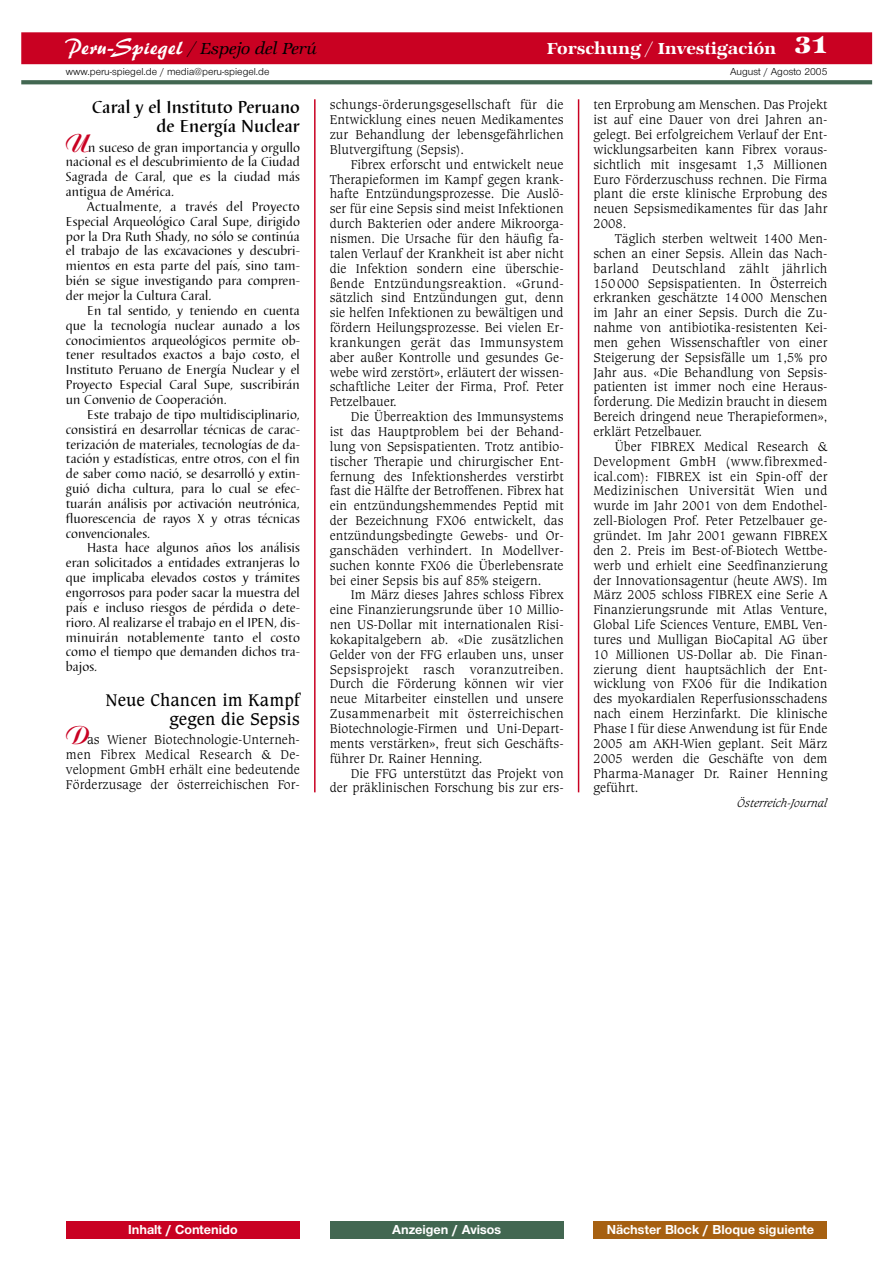
<style>
.page{position:relative;width:893px;height:1263px;background:#fff}
.page>*{position:absolute;margin:0;border:0;box-sizing:border-box;transform-origin:0 0}
.t1{font:800 24px "Zapf International Itc T";color:#fff}
.t2{font:500 18px/19.5px "Barbedor T";color:#000;text-align:right}
.t3{font:18px/19.5px "Caxton BT";color:#000;text-align:right}
.t4{font:italic 500 16.5px "Zapf International Itc T";color:#000}
.t5{font:600 16.5px "Zapf International Itc T";color:#fff}
.t6{font:300 13.5px/14.9px "Caxton BT";color:#000;text-align:justify}
.t7{font:13.5px/14.9px "Barbedor T";color:#000;text-align:justify}
.t8{font:700 13.5px "Nimbus Sans Novus T";color:#fff}
.t9{font:italic 300 12px "Caxton BT";color:#000}
.t10{font:10.5px "Nimbus Sans Novus T";color:#000}
.s1{font-family:"Brush 445 BT";font-weight:400;font-style:normal;font-size:21px;color:#fff}
.s2{font-family:"Aritus D";font-weight:700;font-size:27px;color:#c90122}
</style>
<div class="page">
<div style="left:21px;top:32px;width:851px;height:32px;background:#c90122"></div>
<svg style="left:21px;top:80px;width:851px;height:4px;background:#496c57"></svg>
<div style="left:66px;top:1222px;width:234px;height:17px;background:#c90122"></div>
<div style="left:330px;top:1222px;width:233px;height:17px;background:#426751"></div>
<div style="left:593px;top:1222px;width:234px;height:17px;background:#a66011"></div>
<hr style="left:314px;top:99px;width:1px;height:693px;background:#c90122">
<hr style="left:578px;top:99px;width:1px;height:693px;background:#c90122">
<h1 class="t1" style="left:794px;top:34px;width:34px">31</h1>
<p class="t4" style="left:66px;top:41px;width:252px"><span class="s1">Peru-Spiegel</span> / Espejo del Perú</p>
<p class="t5" style="left:547px;top:41px;width:231px">Forschung / Investigación</p>
<p class="t10" style="left:66px;top:68px;width:205px">www.peru-spiegel.de / media@peru-spiegel.de</p>
<p class="t10" style="left:730px;top:68px;width:99px">August / Agosto 2005</p>
<h2 class="t2" style="left:92px;top:99px;width:210px">Caral y el Instituto Peruano de Energía Nuclear</h2>
<p class="t7" style="left:66px;top:141px;width:235px"><span class="s2">U</span>n suceso de gran importancia y orgullo nacional es el descubrimiento de la Ciudad Sagrada de Caral, que es la ciudad más antigua de América.</p>
<p class="t7" style="left:66px;top:200px;width:235px;text-indent:21px">Actualmente, a través del Proyecto Especial Arqueológico Caral Supe, dirigido por la Dra Ruth Shady, no sólo se continúa el trabajo de las excavaciones y descubri&shy;mientos en esta parte del país, sino tam&shy;bién se sigue investigando para compren&shy;der mejor la Cultura Caral.</p>
<p class="t7" style="left:66px;top:304px;width:235px;text-indent:21px">En tal sentido, y teniendo en cuenta que la tecnología nuclear aunado a los conocimientos arqueológicos permite ob&shy;tener resultados exactos a bajo costo, el Instituto Peruano de Energía Nuclear y el Proyecto Especial Caral Supe, suscribirán un Convenio de Cooperación.</p>
<p class="t7" style="left:66px;top:408px;width:235px;text-indent:21px">Este trabajo de tipo multidisciplinario, consistirá en desarrollar técnicas de carac&shy;terización de materiales, tecnologías de da&shy;tación y estadísticas, entre otros, con el fin de saber como nació, se desarrolló y extin&shy;guió dicha cultura, para lo cual se efec&shy;tuarán análisis por activación neutrónica, fluorescencia de rayos X y otras técnicas convencionales.</p>
<p class="t7" style="left:66px;top:542px;width:235px;text-indent:21px">Hasta hace algunos años los análisis eran solicitados a entidades extranjeras lo que implicaba elevados costos y trámites engorrosos para poder sacar la muestra del país e incluso riesgos de pérdida o dete&shy;rioro. Al realizarse el trabajo en el IPEN, dis&shy;minuirán notablemente tanto el costo como el tiempo que demanden dichos tra&shy;bajos.</p>
<h2 class="t3" style="left:105px;top:691px;width:196px">Neue Chancen im Kampf gegen die Sepsis</h2>
<p class="t6" style="left:66px;top:733px;width:235px"><span class="s2">D</span>as Wiener Biotechnologie-Unterneh&shy;men Fibrex Medical Research &amp; De&shy;velopment GmbH erhält eine bedeutende Förderzusage der österreichischen For-</p>
<p class="t6" style="left:330px;top:98px;width:235px">schungs-örderungsgesellschaft für die Entwicklung eines neuen Medikamentes zur Behandlung der lebensgefährlichen Blutvergiftung (Sepsis).</p>
<p class="t6" style="left:330px;top:158px;width:235px;text-indent:21px">Fibrex erforscht und entwickelt neue Therapieformen im Kampf gegen krank&shy;hafte Entzündungsprozesse. Die Auslö&shy;ser für eine Sepsis sind meist Infektionen durch Bakterien oder andere Mikroorga&shy;nismen. Die Ursache für den häufig fa&shy;talen Verlauf der Krankheit ist aber nicht die Infektion sondern eine überschie&shy;ßende Entzündungsreaktion. «Grund&shy;sätzlich sind Entzündungen gut, denn sie helfen Infektionen zu bewältigen und fördern Heilungsprozesse. Bei vielen Er&shy;krankungen gerät das Immunsystem aber außer Kontrolle und gesundes Ge&shy;webe wird zerstört», erläutert der wissen&shy;schaftliche Leiter der Firma, Prof. Peter Petzelbauer.</p>
<p class="t6" style="left:330px;top:410px;width:235px;text-indent:21px">Die Überreaktion des Immunsystems ist das Hauptproblem bei der Behand&shy;lung von Sepsispatienten. Trotz antibio&shy;tischer Therapie und chirurgischer Ent&shy;fernung des Infektionsherdes verstirbt fast die Hälfte der Betroffenen. Fibrex hat ein entzündungshemmendes Peptid mit der Bezeichnung FX06 entwickelt, das entzündungsbedingte Gewebs- und Or&shy;ganschäden verhindert. In Modellver&shy;suchen konnte FX06 die Überlebensrate bei einer Sepsis bis auf 85% steigern.</p>
<p class="t6" style="left:330px;top:589px;width:235px;text-indent:21px">Im März dieses Jahres schloss Fibrex eine Finanzierungsrunde über 10 Millio&shy;nen US-Dollar mit internationalen Risi&shy;kokapitalgebern ab. «Die zusätzlichen Gelder von der FFG erlauben uns, unser Sepsisprojekt rasch voranzutreiben.<br>Durch die Förderung können wir vier neue Mitarbeiter einstellen und unsere Zusammenarbeit mit österreichischen Biotechnologie-Firmen und Uni-Depart&shy;ments verstärken», freut sich Geschäfts&shy;führer Dr. Rainer Henning.</p>
<p class="t6" style="left:330px;top:767px;width:235px;text-align:right">Die FFG unterstützt das Projekt von<br>der präklinischen Forschung bis zur ers-</p>
<p class="t6" style="left:593px;top:98px;width:235px">ten Erprobung am Menschen. Das Projekt ist auf eine Dauer von drei Jahren an&shy;gelegt. Bei erfolgreichem Verlauf der Ent&shy;wicklungsarbeiten kann Fibrex voraus&shy;sichtlich mit insgesamt 1,3 Millionen Euro Förderzuschuss rechnen. Die Firma plant die erste klinische Erprobung des neuen Sepsismedikamentes für das Jahr 2008.</p>
<p class="t6" style="left:593px;top:232px;width:235px;text-indent:21px">Täglich sterben weltweit 1400 Men&shy;schen an einer Sepsis. Allein das Nach&shy;barland Deutschland zählt jährlich 150 000 Sepsispatienten. In Österreich erkranken geschätzte 14 000 Menschen im Jahr an einer Sepsis. Durch die Zu&shy;nahme von antibiotika-resistenten Kei&shy;men gehen Wissenschaftler von einer Steigerung der Sepsisfälle um 1,5% pro Jahr aus. «Die Behandlung von Sepsis&shy;patienten ist immer noch eine Heraus&shy;forderung. Die Medizin braucht in diesem Bereich dringend neue Therapieformen», erklärt Petzelbauer.</p>
<p class="t6" style="left:593px;top:440px;width:235px;text-indent:21px">Über FIBREX Medical Research &amp; Development GmbH (www.fibrexmed&shy;ical.com): FIBREX ist ein Spin-off der Medizinischen Universität Wien und wurde im Jahr 2001 von dem Endothel&shy;zell-Biologen Prof. Peter Petzelbauer ge&shy;gründet. Im Jahr 2001 gewann FIBREX den 2. Preis im Best-of-Biotech Wettbe&shy;werb und erhielt eine Seedfinanzierung der Innovationsagentur (heute AWS). Im März 2005 schloss FIBREX eine Serie A Finanzierungsrunde mit Atlas Venture, Global Life Sciences Venture, EMBL Ven&shy;tures und Mulligan BioCapital AG über 10 Millionen US-Dollar ab. Die Finan&shy;zierung dient hauptsächlich der Ent&shy;wicklung von FX06 für die Indikation des myokardialen Reperfusionsschadens nach einem Herzinfarkt. Die klinische Phase I für diese Anwendung ist für Ende 2005 am AKH-Wien geplant. Seit März 2005 werden die Geschäfte von dem Pharma-Manager Dr. Rainer Henning geführt.</p>
<p class="t9" style="left:737px;top:798px;width:91px">Österreich-Journal</p>
<p class="t8" style="left:128px;top:1224px;width:111px">Inhalt / Contenido</p>
<p class="t8" style="left:392px;top:1224px;width:110px">Anzeigen / Avisos</p>
<p class="t8" style="left:606px;top:1224px;width:209px">Nächster Block / Bloque siguiente</p>
</div>
